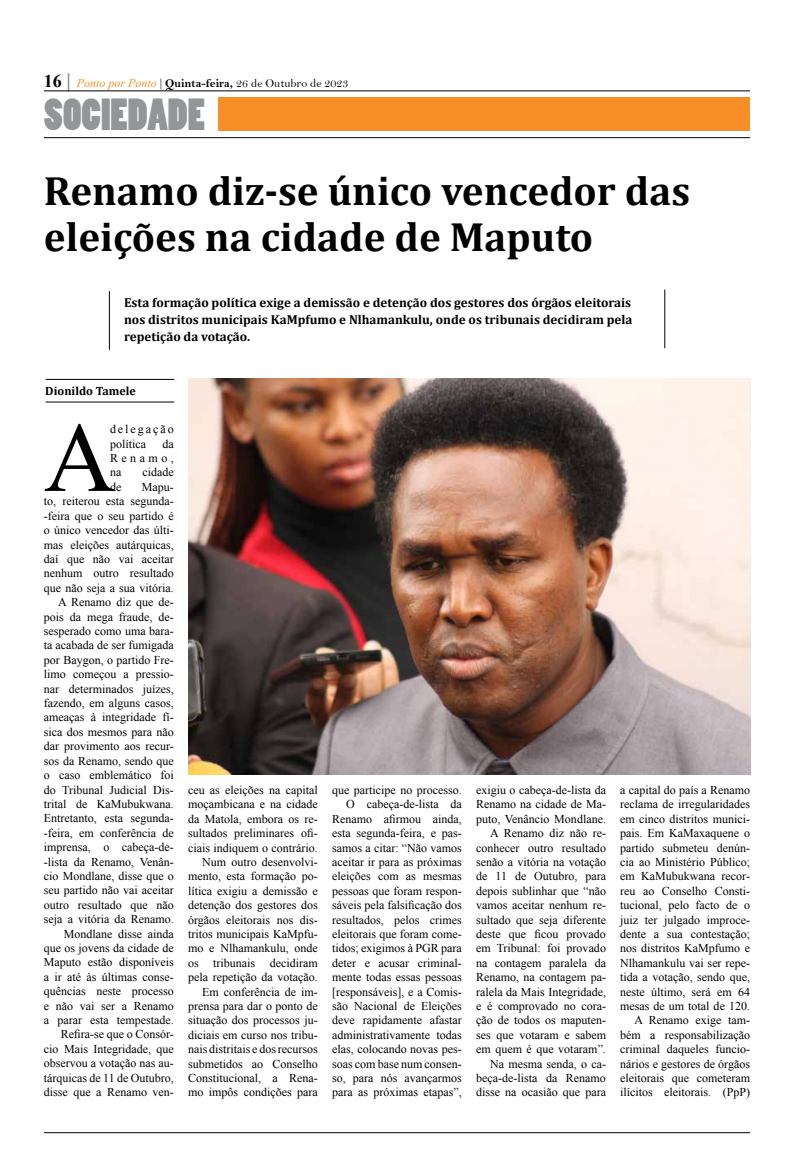
<style>
.page{position:relative;width:794px;height:1163px;background:#fff}
.page>*{position:absolute;margin:0;border:0;box-sizing:border-box;transform-origin:0 0}
.t1{font:99px "Times New Roman";color:#000}
.t2{font:42px "Poplar Std";color:#939598}
.t3{font:700 41px/46px "Cambria";color:#000}
.t4{font:700 13px/17px "Cambria";color:#000;text-align:justify}
.t5{font:12px/14.4px "Times New Roman";color:#000;text-align:right}
.t6{font:12px "Bell";color:#000}
.t7{font:12px/14.4px "Times New Roman";letter-spacing:.165em;color:#000}
.t8{font:700 12px "Cambria";color:#000}
.s1{font-family:"Times New Roman";font-weight:700;font-size:18px}
.s2{font-family:"Times New Roman";font-weight:700;font-size:20px;color:#808285}
.s3{font-family:"Times New Roman";font-style:italic;color:#f88f26}
.s4{font-family:"Times New Roman"}
.s5{font-family:"Bell MT Bold"}
</style>
<div class="page">
<hr style="left:44px;top:137px;width:706px;height:1px;background:#000">
<hr style="left:44px;top:90px;width:706px;height:1px;background:#000">
<div style="left:219px;top:97px;width:531px;height:34px;background:#f88f26"></div>
<hr style="left:44px;top:1131px;width:706px;height:1px;background:#000">
<hr style="left:664px;top:289px;width:1px;height:59px;background:#000">
<hr style="left:109px;top:291px;width:1px;height:59px;background:#000">
<hr style="left:46px;top:379px;width:128px;height:1px;background:#000">
<hr style="left:46px;top:401px;width:128px;height:1px;background:#000">
<img style="left:188px;top:379px;width:562px;height:395px">
<p class="t6" style="left:44px;top:76px;width:306px"><span class="s1">16</span> <span class="s2">|</span> <span class="s3">Ponto por Ponto</span> <span class="s4">|</span> <span class="s5">Quinta-feira,</span> 26 de Outubro de 2023</p>
<h2 class="t2" style="left:44px;top:91px;width:163px">SOCIEDADE</h2>
<h3 class="t3" style="left:44px;top:167px;width:647px">Renamo diz-se único vencedor das eleições na cidade de Maputo</h3>
<p class="t4" style="left:124px;top:294px;width:510px">Esta formação política exige a demissão e detenção dos gestores dos órgãos eleitorais nos distritos municipais KaMpfumo e Nlhamankulu, onde os tribunais decidiram pela repetição da votação.</p>
<p class="t8" style="left:45px;top:383px;width:92px">Dionildo Tamele</p>
<h1 class="t1" style="left:44px;top:391px;width:73px">A</h1>
<p class="t7" style="left:110px;top:422px;width:65px">delegação política</p>
<p class="t5" style="left:110px;top:436px;width:65px;text-align:justify;text-indent:52px">da Renamo, na</p>
<p class="t5" style="left:142px;top:465px;width:33px">cidade</p>
<p class="t5" style="left:110px;top:479px;width:13px">de</p>
<p class="t5" style="left:44px;top:479px;width:131px">Mapu-<br>to, reiterou esta segunda--feira que o seu partido é o único vencedor das últi&shy;mas eleições autárquicas, daí que não vai aceitar nenhum outro resultado que não seja a sua vitória.<br>A Renamo diz que de&shy;pois da mega fraude, de&shy;sesperado como uma bara&shy;ta acabada de ser fumigada por Baygon, o partido Fre&shy;limo começou a pressio&shy;nar determinados juízes, fazendo, em alguns casos, ameaças à integridade fí&shy;sica dos mesmos para não dar provimento aos recur&shy;sos da Renamo, sendo que o caso emblemático foi do Tribunal Judicial Dis&shy;trital de KaMubukwana.<br>Entretanto, esta segunda--feira, em conferência de imprensa, o cabeça-de--lista da Renamo, Venân&shy;cio Mondlane, disse que o seu partido não vai aceitar outro resultado que não seja a vitória da Renamo.<br>Mondlane disse ainda que os jovens da cidade de<br>Maputo estão disponíveis a ir até às últimas conse&shy;quências neste processo e não vai ser a Renamo a parar esta tempestade.<br>Refira-se que o Consór&shy;cio Mais Integridade, que observou a votação nas au&shy;tárquicas de 11 de Outubro, disse que a Renamo ven-</p>
<p class="t5" style="left:188px;top:782px;width:131px">ceu as eleições na capital moçambicana e na cidade da Matola, embora os re&shy;sultados preliminares ofi&shy;ciais indiquem o contrário.<br>Num outro desenvolvi&shy;mento, esta formação po&shy;lítica exigiu a demissão e detenção dos gestores dos órgãos eleitorais nos dis&shy;tritos municipais KaMpfu&shy;mo e Nlhamankulu, onde os tribunais decidiram pela repetição da votação.<br>Em conferência de im&shy;prensa para dar o ponto de situação dos processos ju&shy;diciais em curso nos tribu&shy;nais distritais e dos recursos submetidos ao Conselho<br>Constitucional, a Rena&shy;mo impôs condições para</p>
<p class="t5" style="left:332px;top:782px;width:131px">que participe no processo.<br>O cabeça-de-lista da<br>Renamo afirmou ainda, esta segunda-feira, e pas&shy;samos a citar: “Não vamos aceitar ir para as próximas eleições com as mesmas pessoas que foram respon&shy;sáveis pela falsificação dos resultados, pelos crimes eleitorais que foram come&shy;tidos; exigimos à PGR para deter e acusar criminal&shy;mente todas essas pessoas [responsáveis], e a Comis&shy;são Nacional de Eleições deve rapidamente afastar administrativamente todas elas, colocando novas pes&shy;soas com base num consen&shy;so, para nós avançarmos para as próximas etapas”,</p>
<p class="t5" style="left:476px;top:782px;width:131px">exigiu o cabeça-de-lista da<br>Renamo na cidade de Ma&shy;puto, Venâncio Mondlane.<br>A Renamo diz não re&shy;conhecer outro resultado senão a vitória na votação de 11 de Outubro, para depois sublinhar que “não vamos aceitar nenhum re&shy;sultado que seja diferente deste que ficou provado em Tribunal: foi provado na contagem paralela da<br>Renamo, na contagem pa&shy;ralela da Mais Integridade, e é comprovado no cora&shy;ção de todos os maputen&shy;ses que votaram e sabem em quem é que votaram”.<br>Na mesma senda, o ca&shy;beça-de-lista da Renamo disse na ocasião que para</p>
<p class="t5" style="left:620px;top:782px;width:131px">a capital do país a Renamo reclama de irregularidades em cinco distritos munici&shy;pais. Em KaMaxaquene o partido submeteu denún&shy;cia ao Ministério Público; em KaMubukwana recor&shy;reu ao Conselho Consti&shy;tucional, pelo facto de o juiz ter julgado improce&shy;dente a sua contestação; nos distritos KaMpfumo e<br>Nlhamankulu vai ser repe&shy;tida a votação, sendo que, neste último, será em 64 mesas de um total de 120.<br>A Renamo exige tam&shy;bém a responsabilização criminal daqueles funcio&shy;nários e gestores de órgãos eleitorais que cometeram ilícitos eleitorais. (PpP)</p>
</div>
